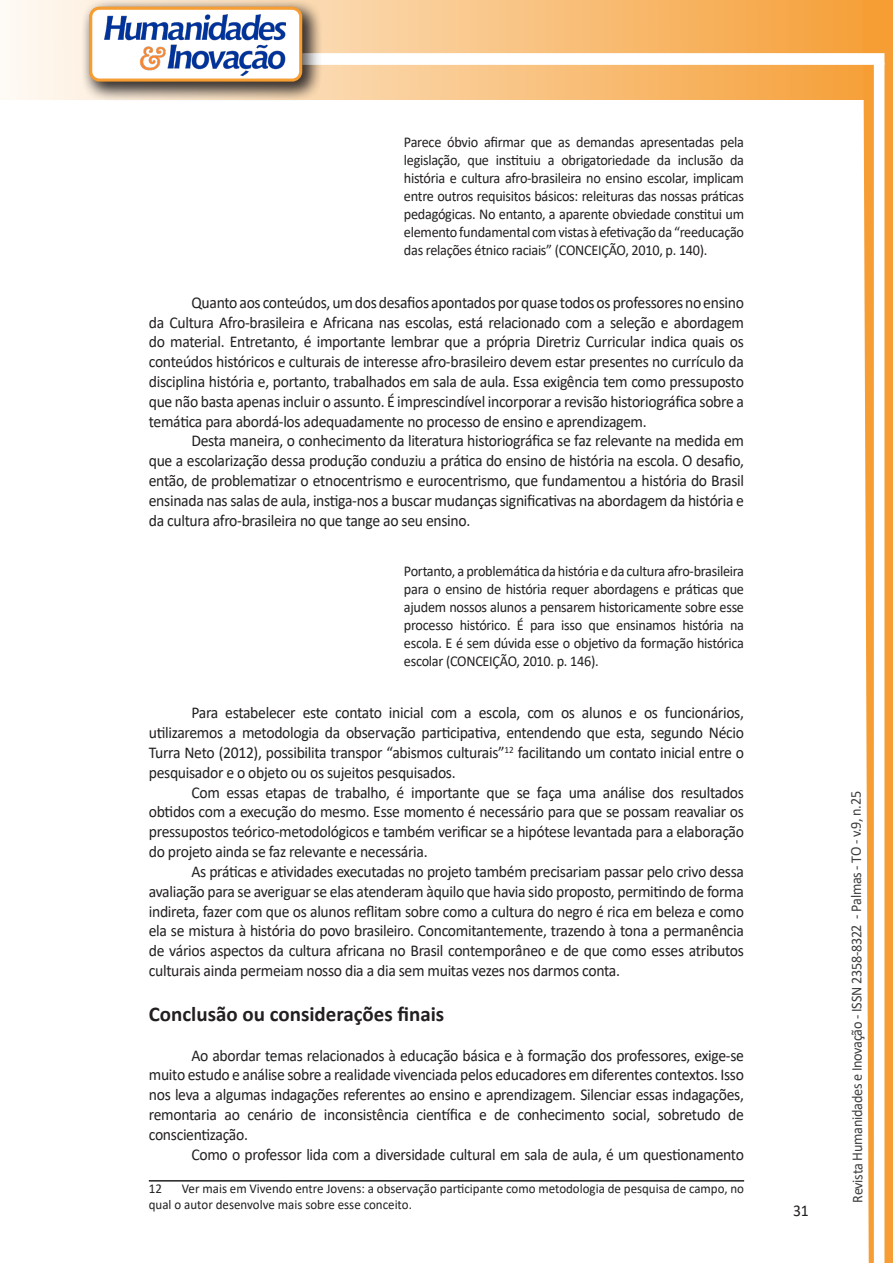
<style>
.page{position:relative;width:893px;height:1263px;background:#fff}
.page>*{position:absolute;margin:0;border:0;box-sizing:border-box;transform-origin:0 0}
.Titulo_2{font:700 21px "Calibri";color:#231f20}
.texto{font:16.5px/19.8px "Calibri";letter-spacing:-.02em;color:#231f20;text-align:justify;scale:.95 1}
.citacao{font:15px/18px "Calibri";letter-spacing:-.02em;color:#231f20;text-align:justify;scale:.95 1}
.t1{font:15px "Calibri";letter-spacing:-.025em;color:#3e3e3f;scale:.95 1}
.Rodapé{font:13.5px/16.2px "Calibri";color:#231f20;scale:.96 1}
</style>
<div class="page">
<svg style="left:5px;top:0;width:858px;height:100px;background:#f9c484"></svg>
<div style="left:302px;top:53px;width:582px;height:12px;background:#fff;border:2px solid #fff"></div>
<svg style="left:863px;top:0;width:30px;height:1263px"></svg>
<div style="left:81px;top:0;width:241px;height:102px;background:#231f20;opacity:.75"></div>
<svg style="left:91px;top:8px;width:210px;height:72px"></svg>
<div style="left:89px;top:7px;width:213px;height:75px;border:3px solid #f69e34;border-radius:9px"></div>
<hr style="left:149px;top:1180px;width:595px;height:1px;background:#231f20">
<p class="citacao" style="left:404px;top:133px;width:360px">Parece óbvio afirmar que as demandas apresentadas pela legislação, que instituiu a obrigatoriedade da inclusão da história e cultura afro-brasileira no ensino escolar, implicam entre outros requisitos básicos: releituras das nossas práticas pedagógicas. No entanto, a aparente obviedade constitui um elemento fundamental com vistas à efetivação da “reeducação das relações étnico raciais” (CONCEIÇÃO, 2010, p. 140).</p>
<p class="texto" style="left:149px;top:292px;width:628px;text-indent:43px">Quanto aos conteúdos, um dos desafios apontados por quase todos os professores no ensino da Cultura Afro-brasileira e Africana nas escolas, está relacionado com a seleção e abordagem do material. Entretanto, é importante lembrar que a própria Diretriz Curricular indica quais os conteúdos históricos e culturais de interesse afro-brasileiro devem estar presentes no currículo da disciplina história e, portanto, trabalhados em sala de aula. Essa exigência tem como pressuposto que não basta apenas incluir o assunto. É imprescindível incorporar a revisão historiográfica sobre a temática para abordá-los adequadamente no processo de ensino e aprendizagem.</p>
<p class="texto" style="left:149px;top:430px;width:628px;text-indent:43px">Desta maneira, o conhecimento da literatura historiográfica se faz relevante na medida em que a escolarização dessa produção conduziu a prática do ensino de história na escola. O desafio, então, de problematizar o etnocentrismo e eurocentrismo, que fundamentou a história do Brasil ensinada nas salas de aula, instiga-nos a buscar mudanças significativas na abordagem da história e da cultura afro-brasileira no que tange ao seu ensino.</p>
<p class="citacao" style="left:404px;top:562px;width:359px">Portanto, a problemática da história e da cultura afro-brasileira para o ensino de história requer abordagens e práticas que ajudem nossos alunos a pensarem historicamente sobre esse processo histórico. É para isso que ensinamos história na escola. E é sem dúvida esse o objetivo da formação histórica escolar (CONCEIÇÃO, 2010. p. 146).</p>
<p class="texto" style="left:149px;top:703px;width:628px;text-indent:43px">Para estabelecer este contato inicial com a escola, com os alunos e os funcionários, utilizaremos a metodologia da observação participativa, entendendo que esta, segundo Nécio Turra Neto (2012), possibilita transpor “abismos culturais”<sup>12</sup> facilitando um contato inicial entre o pesquisador e o objeto ou os sujeitos pesquisados.</p>
<p class="texto" style="left:149px;top:782px;width:628px;text-indent:43px">Com essas etapas de trabalho, é importante que se faça uma análise dos resultados obtidos com a execução do mesmo. Esse momento é necessário para que se possam reavaliar os pressupostos teórico-metodológicos e também verificar se a hipótese levantada para a elaboração do projeto ainda se faz relevante e necessária.</p>
<p class="texto" style="left:149px;top:861px;width:628px;text-indent:43px">As práticas e atividades executadas no projeto também precisariam passar pelo crivo dessa avaliação para se averiguar se elas atenderam àquilo que havia sido proposto, permitindo de forma indireta, fazer com que os alunos reflitam sobre como a cultura do negro é rica em beleza e como ela se mistura à história do povo brasileiro. Concomitantemente, trazendo à tona a permanência de vários aspectos da cultura africana no Brasil contemporâneo e de que como esses atributos culturais ainda permeiam nosso dia a dia sem muitas vezes nos darmos conta.</p>
<p class="Titulo_2" style="left:149px;top:999px;width:297px">Conclusão ou considerações finais</p>
<p class="texto" style="left:149px;top:1045px;width:628px;text-indent:43px">Ao abordar temas relacionados à educação básica e à formação dos professores, exige-se muito estudo e análise sobre a realidade vivenciada pelos educadores em diferentes contextos. Isso nos leva a algumas indagações referentes ao ensino e aprendizagem. Silenciar essas indagações, remontaria ao cenário de inconsistência científica e de conhecimento social, sobretudo de conscientização.</p>
<p class="texto" style="left:191px;top:1144px;width:583px">Como o professor lida com a diversidade cultural em sala de aula, é um questionamento</p>
<p class="Rodapé" style="left:149px;top:1180px;width:15px">12</p>
<p class="Rodapé" style="left:149px;top:1180px;width:621px;text-indent:33px">Ver mais em Vivendo entre Jovens: a observação participante como metodologia de pesquisa de campo, no qual o autor desenvolve mais sobre esse conceito.</p>
<p class="texto" style="left:793px;top:1200px;width:18px">31</p>
<p class="t1" style="left:846px;top:1203px;width:435px;rotate:-90deg">Revista Humanidades e Inovação - ISSN 2358-8322 - Palmas - TO - v.9, n.25</p>
</div>
